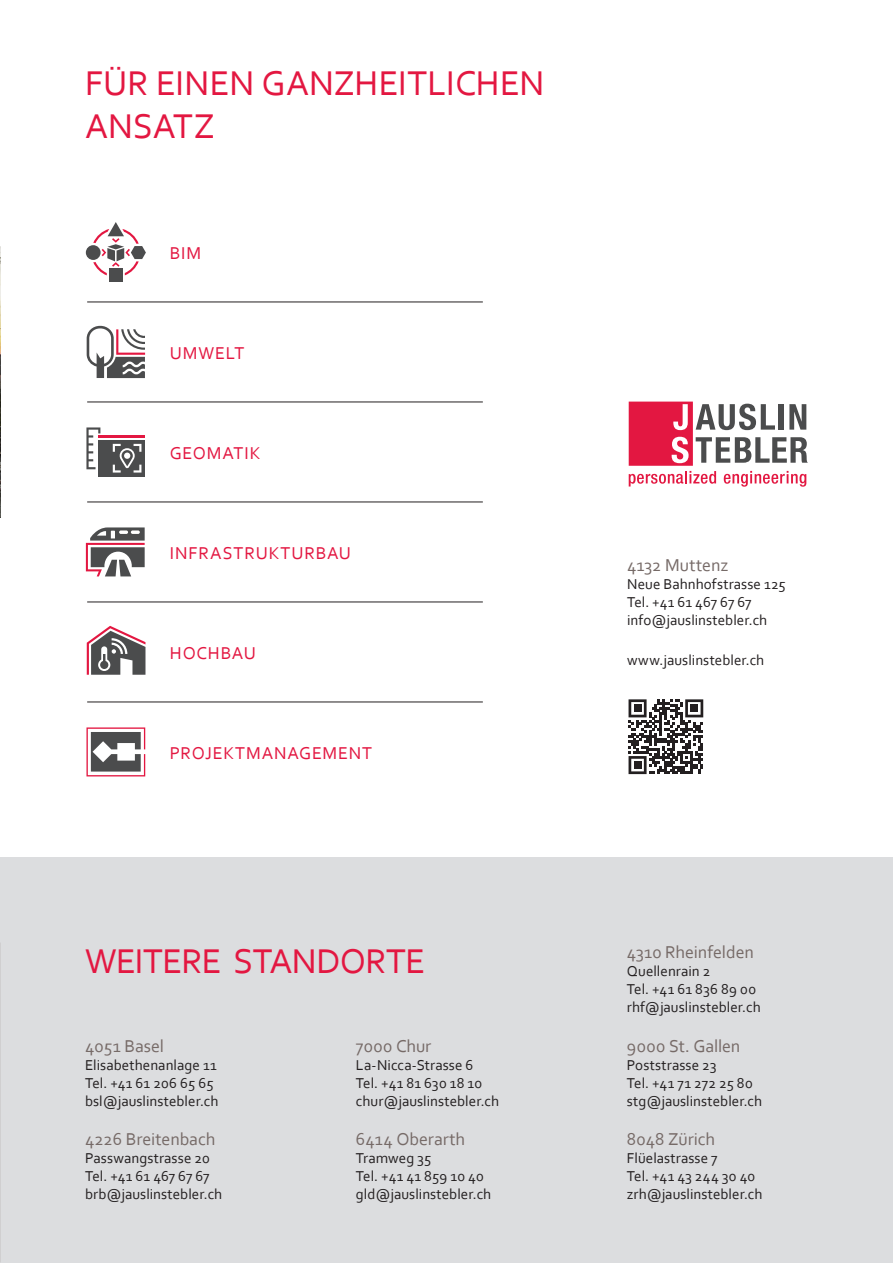
<style>
.page{position:relative;width:893px;height:1263px;background:#fff}
.page>*{position:absolute;margin:0;border:0;box-sizing:border-box;transform-origin:0 0}
.t1{font:36px/43.2px "Corbel";letter-spacing:-.01em;color:#e31741}
.t2{font:18px "Corbel";letter-spacing:-.005em;color:#766a67}
.t3{font:18px "Corbel";letter-spacing:.05em;color:#e31741}
.t4{font:15px/18px "Corbel";color:#231f20}
</style>
<div class="page">
<div style="left:0;top:857px;width:893px;height:406px;background:#dcdddf"></div>
<img style="left:0;top:246px;width:1px;height:272px">
<svg style="left:629px;top:402px;width:179px;height:85px"></svg>
<hr style="left:87px;top:302px;width:396px;height:1px;background:#231f20">
<hr style="left:87px;top:402px;width:396px;height:1px;background:#231f20">
<hr style="left:87px;top:502px;width:396px;height:1px;background:#231f20">
<hr style="left:87px;top:602px;width:396px;height:1px;background:#231f20">
<hr style="left:87px;top:702px;width:396px;height:1px;background:#231f20">
<div style="left:86px;top:245px;width:15px;height:15px;background:#4b4c4d;border-radius:50%"></div>
<div style="left:109px;top:269px;width:13px;height:13px;background:#4b4c4d"></div>
<svg style="left:93px;top:222px;width:53px;height:53px"></svg>
<svg style="left:628px;top:699px;width:75px;height:75px"></svg>
<div style="left:634px;top:704px;width:7px;height:8px;background:#231f20"></div>
<div style="left:690px;top:704px;width:8px;height:8px;background:#231f20"></div>
<div style="left:634px;top:761px;width:7px;height:8px;background:#231f20"></div>
<svg style="left:87px;top:326px;width:58px;height:52px"></svg>
<div style="left:98px;top:440px;width:47px;height:36px;background:#4b4c4d"></div>
<hr style="left:98px;top:435px;width:47px;height:3px;background:#e31741">
<svg style="left:86px;top:427px;width:14px;height:42px"></svg>
<svg style="left:113px;top:444px;width:28px;height:29px"></svg>
<svg style="left:86px;top:527px;width:59px;height:49px"></svg>
<svg style="left:87px;top:626px;width:58px;height:49px"></svg>
<svg style="left:86px;top:727px;width:59px;height:49px"></svg>
<h1 class="t1" style="left:85px;top:60px;width:461px">FÜR EINEN GANZHEITLICHEN<br>ANSATZ</h1>
<p class="t3" style="left:170px;top:242px;width:33px">BIM</p>
<p class="t3" style="left:170px;top:342px;width:76px">UMWELT</p>
<p class="t3" style="left:170px;top:442px;width:92px">GEOMATIK</p>
<p class="t3" style="left:170px;top:542px;width:183px">INFRASTRUKTURBAU</p>
<p class="t3" style="left:170px;top:641px;width:88px">HOCHBAU</p>
<p class="t3" style="left:170px;top:741px;width:204px">PROJEKTMANAGEMENT</p>
<h1 class="t1" style="left:85px;top:939px;width:342px">WEITERE STANDORTE</h1>
<p class="t2" style="left:85px;top:1034px;width:80px">4051 Basel</p>
<p class="t4" style="left:85px;top:1055px;width:135px">Elisabethenanlage 11<br>Tel. +41 61 206 65 65 bsl@jauslinstebler.ch</p>
<p class="t2" style="left:85px;top:1128px;width:132px">4226 Breitenbach</p>
<p class="t4" style="left:85px;top:1149px;width:139px">Passwangstrasse 20<br>Tel. +41 61 467 67 67 brb@jauslinstebler.ch</p>
<p class="t2" style="left:356px;top:1034px;width:77px">7000 Chur</p>
<p class="t4" style="left:356px;top:1055px;width:145px">La-Nicca-Strasse 6<br>Tel. +41 81 630 18 10 chur@jauslinstebler.ch</p>
<p class="t2" style="left:356px;top:1128px;width:111px">6414 Oberarth</p>
<p class="t4" style="left:356px;top:1149px;width:137px">Tramweg 35<br>Tel. +41 41 859 10 40 gld@jauslinstebler.ch</p>
<p class="t2" style="left:627px;top:554px;width:103px">4132 Muttenz</p>
<p class="t4" style="left:627px;top:574px;width:160px">Neue Bahnhofstrasse 125<br>Tel. +41 61 467 67 67 info@jauslinstebler.ch</p>
<p class="t4" style="left:627px;top:651px;width:139px">www.jauslinstebler.ch</p>
<p class="t2" style="left:627px;top:941px;width:129px">4310 Rheinfelden</p>
<p class="t4" style="left:627px;top:962px;width:135px">Quellenrain 2<br>Tel. +41 61 836 89 00 rhf@jauslinstebler.ch</p>
<p class="t2" style="left:627px;top:1034px;width:115px">9000 St. Gallen</p>
<p class="t4" style="left:627px;top:1055px;width:137px">Poststrasse 23<br>Tel. +41 71 272 25 80 stg@jauslinstebler.ch</p>
<p class="t2" style="left:627px;top:1128px;width:90px">8048 Zürich</p>
<p class="t4" style="left:627px;top:1149px;width:137px">Flüelastrasse 7<br>Tel. +41 43 244 30 40 zrh@jauslinstebler.ch</p>
</div>
